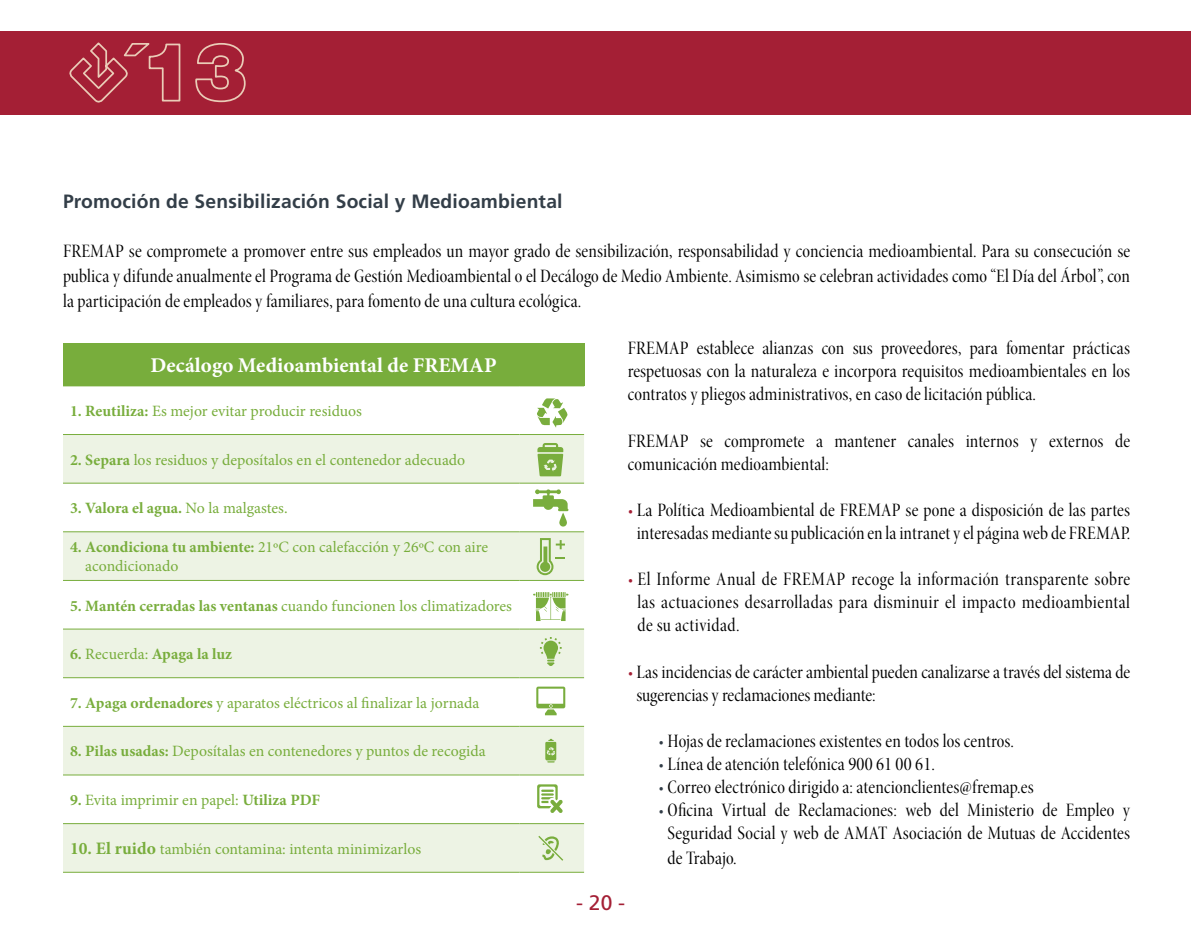
<style>
.page{position:relative;width:1191px;height:943px;background:#fff}
.page>*{position:absolute;margin:0;border:0;box-sizing:border-box;transform-origin:0 0}
.t1{font:700 21px "Minion Pro";color:#fff}
.t2{font:21px "Frutiger";color:#a41f35}
.t3{font:19.25px/23.1px "Minion Pro Cn Disp";letter-spacing:.01em;color:#000;text-align:justify}
.t4{font:700 19.25px "Frutiger";letter-spacing:.01em;color:#333e48}
.t5{font:15.75px/18.9px "Minion Pro";color:#78ad3c}
.t6{font:700 15.75px "Minion Pro";color:#78ad3c}
.s1{color:#a41f35}
.s2{color:#333e48}
.s3{font-weight:700}
.s4{font-weight:400}
.s5{font-weight:700;font-size:17.5px}
</style>
<div class="page">
<div style="left:0;top:31px;width:1191px;height:83px;background:#a41f35"></div>
<svg style="left:69px;top:42px;width:112px;height:61px"></svg>
<svg style="left:195px;top:43px;width:51px;height:60px"></svg>
<div style="left:63px;top:344px;width:521px;height:42px;background:#78ad3c"></div>
<svg style="left:63px;top:435px;width:521px;height:436px;fill:#edf3e4"></svg>
<hr style="left:63px;top:434px;width:456px;height:1px;background:#78ad3c">
<hr style="left:519px;top:434px;width:65px;height:1px;background:#78ad3c">
<hr style="left:63px;top:482px;width:456px;height:1px;background:#78ad3c">
<hr style="left:519px;top:482px;width:65px;height:1px;background:#78ad3c">
<hr style="left:63px;top:531px;width:456px;height:1px;background:#78ad3c">
<hr style="left:519px;top:531px;width:65px;height:1px;background:#78ad3c">
<hr style="left:63px;top:580px;width:456px;height:1px;background:#78ad3c">
<hr style="left:519px;top:580px;width:65px;height:1px;background:#78ad3c">
<hr style="left:63px;top:628px;width:456px;height:1px;background:#78ad3c">
<hr style="left:519px;top:628px;width:65px;height:1px;background:#78ad3c">
<hr style="left:63px;top:677px;width:456px;height:1px;background:#78ad3c">
<hr style="left:519px;top:677px;width:65px;height:1px;background:#78ad3c">
<hr style="left:63px;top:726px;width:456px;height:1px;background:#78ad3c">
<hr style="left:519px;top:726px;width:65px;height:1px;background:#78ad3c">
<hr style="left:63px;top:774px;width:456px;height:1px;background:#78ad3c">
<hr style="left:519px;top:774px;width:65px;height:1px;background:#78ad3c">
<hr style="left:63px;top:823px;width:456px;height:1px;background:#78ad3c">
<hr style="left:519px;top:823px;width:65px;height:1px;background:#78ad3c">
<hr style="left:63px;top:871px;width:456px;height:1px;background:#78ad3c">
<hr style="left:519px;top:871px;width:65px;height:1px;background:#78ad3c">
<svg style="left:537px;top:398px;width:31px;height:29px"></svg>
<svg style="left:537px;top:443px;width:26px;height:33px"></svg>
<svg style="left:533px;top:489px;width:35px;height:37px"></svg>
<svg style="left:536px;top:538px;width:29px;height:37px"></svg>
<svg style="left:533px;top:592px;width:35px;height:29px"></svg>
<svg style="left:540px;top:637px;width:21px;height:29px"></svg>
<svg style="left:536px;top:686px;width:29px;height:29px"></svg>
<svg style="left:537px;top:784px;width:26px;height:29px"></svg>
<svg style="left:545px;top:739px;width:11px;height:23px"></svg>
<svg style="left:538px;top:835px;width:25px;height:25px"></svg>
<p class="t4" style="left:63px;top:190px;width:501px">Promoción de Sensibilización Social y Medioambiental</p>
<p class="t3" style="left:63px;top:239px;width:1068px;line-height:24.5px">FREMAP se compromete a promover entre sus empleados un mayor grado de sensibilización, responsabilidad y conciencia medioambiental. Para su consecución se publica y difunde anualmente el Programa de Gestión Medioambiental o el Decálogo de Medio Ambiente. Asimismo se celebran actividades como “El Día del Árbol”, con la participación de empleados y familiares, para fomento de una cultura ecológica.</p>
<p class="t3" style="left:628px;top:337px;width:504px">FREMAP establece alianzas con sus proveedores, para fomentar prácticas respetuosas con la naturaleza e incorpora requisitos medioambientales en los contratos y pliegos administrativos, en caso de licitación pública.</p>
<p class="t3" style="left:628px;top:429px;width:504px">FREMAP se compromete a mantener canales internos y externos de comunicación medioambiental:</p>
<p class="t3" style="left:628px;top:498px;width:504px;text-align:center"><span class="s1">•</span> La Política Medioambiental de FREMAP se pone a disposición de las partes interesadas mediante su publicación en la intranet y el página web de FREMAP.</p>
<p class="t3" style="left:637px;top:568px;width:494px;text-indent:-10px"><span class="s1">•</span> El Informe Anual de FREMAP recoge la información transparente sobre las actuaciones desarrolladas para disminuir el impacto medioambiental de su actividad.</p>
<p class="t3" style="left:636px;top:660px;width:495px;text-indent:-9px"><span class="s1">•</span> Las incidencias de carácter ambiental pueden canalizarse a través del sistema de sugerencias y reclamaciones mediante:</p>
<p class="t3" style="left:658px;top:729px;width:357px"><span class="s2">•</span> Hojas de reclamaciones existentes en todos los centros.</p>
<p class="t3" style="left:658px;top:752px;width:278px"><span class="s2">•</span> Línea de atención telefónica 900 61 00 61.</p>
<p class="t3" style="left:658px;top:776px;width:377px"><span class="s2">•</span> Correo electrónico dirigido a: atencionclientes@fremap.es</p>
<p class="t3" style="left:667px;top:798px;width:464px;line-height:23.8px;text-indent:-9px"><span class="s2">•</span> Oficina Virtual de Reclamaciones: web del Ministerio de Empleo y Seguridad Social y web de AMAT Asociación de Mutuas de Accidentes de Trabajo.</p>
<p class="t1" style="left:150px;top:351px;width:348px">Decálogo Medioambiental de FREMAP</p>
<p class="t5" style="left:70px;top:401px;width:293px"><span class="s3">1. Reutiliza:</span> Es mejor evitar producir residuos</p>
<p class="t5" style="left:70px;top:450px;width:397px"><span class="s3">2. Separa</span> los residuos y deposítalos en el contenedor adecuado</p>
<p class="t6" style="left:70px;top:497px;width:219px">3. Valora el agua. <span class="s4">No la malgastes.</span></p>
<p class="t5" style="left:85px;top:538px;width:404px;text-indent:-15px"><span class="s3">4. Acondiciona tu ambiente:</span> 21ºC con calefacción y 26ºC con aire acondicionado</p>
<p class="t5" style="left:70px;top:596px;width:443px"><span class="s3">5. Mantén cerradas las ventanas</span> cuando funcionen los climatizadores</p>
<p class="t6" style="left:70px;top:643px;width:164px">6. <span class="s4">Recuerda:</span> Apaga la luz</p>
<p class="t5" style="left:70px;top:693px;width:411px"><span class="s3">7. Apaga ordenadores</span> y aparatos eléctricos al finalizar la jornada</p>
<p class="t5" style="left:70px;top:742px;width:417px"><span class="s3">8. Pilas usadas:</span> Deposítalas en contenedores y puntos de recogida</p>
<p class="t5" style="left:70px;top:790px;width:252px"><span class="s3">9.</span> Evita imprimir en papel: <span class="s3">Utiliza PDF</span></p>
<p class="t5" style="left:70px;top:839px;width:353px"><span class="s5">10. El ruido</span> también contamina: intenta minimizarlos</p>
<p class="t2" style="left:576px;top:890px;width:51px">- 20 -</p>
</div>
